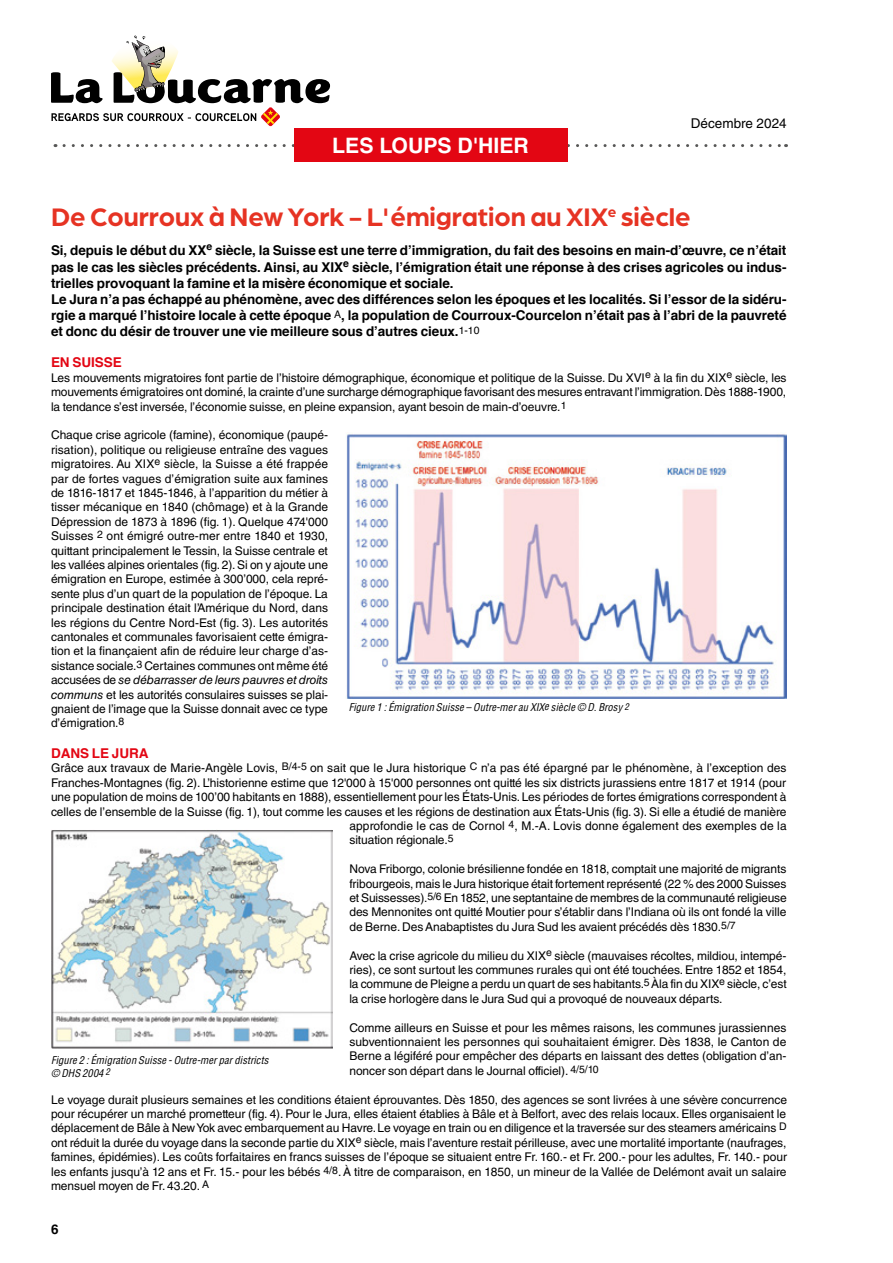
<style>
.page{position:relative;width:893px;height:1263px;background:#fff}
.page>*{position:absolute;margin:0;border:0;box-sizing:border-box;transform-origin:0 0}
.t1{font:700 27px "Arboria";letter-spacing:-.005em;color:#e63323}
.t2{font:700 21.3px "Helvetica LT Std";color:#fff}
.t3{font:700 13.5px/16.2px "Helvetica";letter-spacing:-.005em;color:#000}
.t4{font:700 13.5px "Helvetica";letter-spacing:-.005em;color:#e30613}
.t5{font:13.5px "Helvetica LT Std";color:#000}
.t6{font:700 13.5px "Helvetica LT Std";color:#000}
.t7{font:12px/14.4px "Helvetica LT Std";letter-spacing:-.005em;color:#000;text-align:justify}
.t8{font:italic condensed 10.5px/12.6px "Helvetica LT Std";letter-spacing:.01em;color:#000}
.s1{font-weight:400;font-size:10.5px}
.s2{font-style:italic}
.s3{font-size:9px}
</style>
<div class="page">
<svg style="left:64px;top:144px;width:722px;height:3px"></svg>
<svg style="left:51px;top:35px;width:279px;height:91px"></svg>
<div style="left:294px;top:128px;width:273px;height:34px;background:#e30613"></div>
<img style="left:346px;top:433px;width:440px;height:266px">
<img style="left:51px;top:830px;width:282px;height:218px">
<h2 class="t2" style="left:332px;top:132px;width:198px">LES LOUPS D'HIER</h2>
<p class="t5" style="left:691px;top:115px;width:97px">Décembre 2024</p>
<h1 class="t1" style="left:51px;top:199px;width:641px">De Courroux à New York - L'émigration au XIX<sup>e</sup> siècle</h1>
<p class="t3" style="left:51px;top:243px;width:737px">Si, depuis le début du XX<sup>e</sup> siècle, la Suisse est une terre d’immigration, du fait des besoins en main-d’œuvre, ce n’était pas le cas les siècles précédents. Ainsi, au XIX<sup>e</sup> siècle, l’émigration était une réponse à des crises agricoles ou indus&shy;trielles provoquant la famine et la misère économique et sociale.<br>Le Jura n’a pas échappé au phénomène, avec des différences selon les époques et les localités. Si l’essor de la sidéru&shy;rgie a marqué l’histoire locale à cette époque <span class="s1">A</span>, la population de Courroux-Courcelon n’était pas à l’abri de la pauvreté et donc du désir de trouver une vie meilleure sous d’autres cieux.<span class="s1">1-10</span></p>
<p class="t4" style="left:51px;top:352px;width:72px">EN SUISSE</p>
<p class="t7" style="left:51px;top:370px;width:737px">Les mouvements migratoires font partie de l’histoire démographique, économique et politique de la Suisse. Du XVI<sup>e</sup> à la fin du XIX<sup>e</sup> siècle, les mouvements émigratoires ont dominé, la crainte d’une surcharge démographique favorisant des mesures entravant l’immigration. Dès 1888-1900, la tendance s’est inversée, l’économie suisse, en pleine expansion, ayant besoin de main-d’oeuvre.<sup>1</sup></p>
<p class="t7" style="left:51px;top:428px;width:279px">Chaque crise agricole (famine), économique (paupé&shy;risation), politique ou religieuse entraîne des vagues migratoires. Au XIX<sup>e</sup> siècle, la Suisse a été frappée par de fortes vagues d’émigration suite aux famines de 1816-1817 et 1845-1846, à l’apparition du métier à tisser mécanique en 1840 (chômage) et à la Grande Dépression de 1873 à 1896 (fig. 1). Quelque 474'000<br>Suisses <sup>2</sup> ont émigré outre-mer entre 1840 et 1930, quittant principalement le Tessin, la Suisse centrale et les vallées alpines orientales (fig. 2). Si on y ajoute une émigration en Europe, estimée à 300’000, cela repré&shy;sente plus d’un quart de la population de l’époque. La principale destination était l’Amérique du Nord, dans les régions du Centre Nord-Est (fig. 3). Les autorités cantonales et communales favorisaient cette émigra&shy;tion et la finançaient afin de réduire leur charge d’as&shy;sistance sociale.<sup>3</sup> Certaines communes ont même été accusées de <span class="s2">se débarrasser de leurs pauvres et droits communs</span> et les autorités consulaires suisses se plai&shy;gnaient de l’image que la Suisse donnait avec ce type d’émigration.<sup>8</sup></p>
<p class="t4" style="left:51px;top:742px;width:99px">DANS LE JURA</p>
<p class="t7" style="left:51px;top:761px;width:737px">Grâce aux travaux de Marie-Angèle Lovis, <sup>B/4-5</sup> on sait que le Jura historique <sup>C</sup> n’a pas été épargné par le phénomène, à l’exception des</p>
<p class="t7" style="left:51px;top:775px;width:737px">Franches-Montagnes (fig. 2). L’historienne estime que 12'000 à 15'000 personnes ont quitté les six districts jurassiens entre 1817 et 1914 (pour</p>
<p class="t7" style="left:51px;top:790px;width:737px">une population de moins de 100’00 habitants en 1888), essentiellement pour les États-Unis. Les périodes de fortes émigrations correspondent à</p>
<p class="t7" style="left:51px;top:804px;width:737px">celles de l’ensemble de la Suisse (fig. 1), tout comme les causes et les régions de destination aux États-Unis (fig. 3). Si elle a étudié de manière</p>
<p class="t7" style="left:349px;top:818px;width:439px">approfondie le cas de Cornol <sup>4</sup>, M.-A. Lovis donne également des exemples de la</p>
<p class="t7" style="left:349px;top:833px;width:106px">situation régionale.<sup>5</sup></p>
<p class="t7" style="left:349px;top:862px;width:439px">Nova Friborgo, colonie brésilienne fondée en 1818, comptait une majorité de migrants fribourgeois, mais le Jura historique était fortement représenté (22 % des 2000 Suisses et Suissesses).<sup>5/6</sup> En 1852, une septantaine de membres de la communauté religieuse des Mennonites ont quitté Moutier pour s’établir dans l’Indiana où ils ont fondé la ville de Berne. Des Anabaptistes du Jura Sud les avaient précédés dès 1830.<sup>5/7</sup></p>
<p class="t7" style="left:349px;top:948px;width:439px">Avec la crise agricole du milieu du XIX<sup>e</sup> siècle (mauvaises récoltes, mildiou, intempé&shy;ries), ce sont surtout les communes rurales qui ont été touchées. Entre 1852 et 1854, la commune de Pleigne a perdu un quart de ses habitants.<sup>5</sup> Àla fin du XIX<sup>e</sup> siècle, c’est la crise horlogère dans le Jura Sud qui a provoqué de nouveaux départs.</p>
<p class="t7" style="left:349px;top:1020px;width:439px">Comme ailleurs en Suisse et pour les mêmes raisons, les communes jurassiennes subventionnaient les personnes qui souhaitaient émigrer. Dès 1838, le Canton de Berne a légiféré pour empêcher des départs en laissant des dettes (obligation d’an&shy;noncer son départ dans le Journal officiel). <sup>4/5/10</sup></p>
<p class="t7" style="left:51px;top:1092px;width:737px">Le voyage durait plusieurs semaines et les conditions étaient éprouvantes. Dès 1850, des agences se sont livrées à une sévère concurrence pour récupérer un marché prometteur (fig. 4). Pour le Jura, elles étaient établies à Bâle et à Belfort, avec des relais locaux. Elles organisaient le déplacement de Bâle à New Yok avec embarquement au Havre. Le voyage en train ou en diligence et la traversée sur des steamers américains <sup>D </sup>ont réduit la durée du voyage dans la seconde partie du XIX<sup>e</sup> siècle, mais l’aventure restait périlleuse, avec une mortalité importante (naufrages, famines, épidémies). Les coûts forfaitaires en francs suisses de l’époque se situaient entre Fr. 160.- et Fr. 200.- pour les adultes, Fr. 140.- pour les enfants jusqu’à 12 ans et Fr. 15.- pour les bébés <sup>4/8</sup>. À titre de comparaison, en 1850, un mineur de la Vallée de Delémont avait un salaire mensuel moyen de Fr. 43.20. <sup>A</sup></p>
<p class="t8" style="left:349px;top:701px;width:282px">Figure 1 : Émigration Suisse – Outre-mer au XIXe siècle © D. Brosy <span class="s3">2</span></p>
<p class="t8" style="left:51px;top:1054px;width:219px">Figure 2 : Émigration Suisse - Outre-mer par districts © DHS 2004 <span class="s3">2</span></p>
<p class="t6" style="left:51px;top:1221px;width:9px">6</p>
</div>
